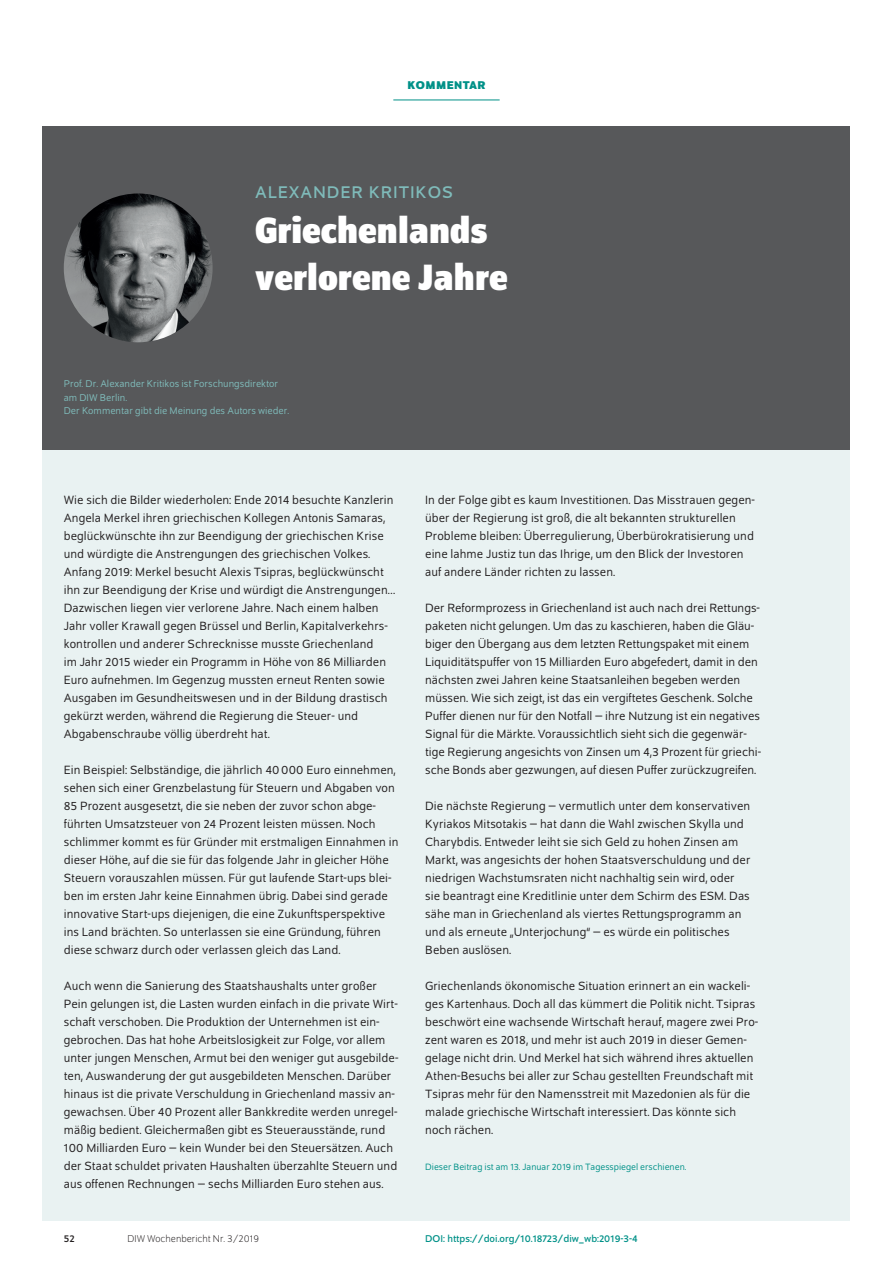
<style>
.page{position:relative;width:893px;height:1263px;background:#fff}
.page>*{position:absolute;margin:0;border:0;box-sizing:border-box;transform-origin:0 0}
.t1{font:700 semi-condensed 39px/46.8px "Schumpeter";color:#fff}
.t2{font:18px "Schumpeter";letter-spacing:.05em;color:#7fbbba}
.t3{font:12.75px/18px "Schumpeter Blond";letter-spacing:.005em;color:#231f20}
.t4{font:700 12px "Schumpeter";letter-spacing:.04em;color:#009188}
.t5{font:10.5px/13.5px "Schumpeter Blond";color:#7fbbba}
.t6{font:10.5px "Schumpeter";color:#009188}
.t7{font:300 10.5px "Schumpeter";color:#231f20}
.t8{font:10.5px "Schumpeter";color:#231f20}
.t9{font:9.75px "Schumpeter Blond";color:#009188}
</style>
<div class="page">
<div style="left:43px;top:126px;width:807px;height:324px;background:#57585a"></div>
<hr style="left:393px;top:100px;width:107px;height:1px;background:#009188">
<img style="left:64px;top:193px;width:149px;height:149px;border-radius:74px">
<div style="left:43px;top:450px;width:807px;height:770px;background:#e9f2f2"></div>
<p class="t4" style="left:407px;top:79px;width:80px">KOMMENTAR</p>
<h2 class="t2" style="left:255px;top:183px;width:199px">ALEXANDER KRITIKOS</h2>
<h1 class="t1" style="left:255px;top:207px;width:254px">Griechenlands verlorene Jahre</h1>
<p class="t5" style="left:64px;top:377px;width:227px">Prof. Dr. Alexander Kritikos ist Forschungsdirektor am DIW Berlin.<br>Der Kommentar gibt die Meinung des Autors wieder.</p>
<p class="t3" style="left:64px;top:491px;width:333px">Wie sich die Bilder wiederholen: Ende 2014 besuchte Kanzlerin Angela Merkel ihren griechischen Kollegen Antonis Samaras, beglückwünschte ihn zur Beendigung der griechischen Krise und würdigte die Anstrengungen des griechischen Volkes.<br>Anfang 2019: Merkel besucht Alexis Tsipras, beglückwünscht ihn zur Beendigung der Krise und würdigt die Anstrengungen… Dazwischen liegen vier verlorene Jahre. Nach einem halben Jahr voller Krawall gegen Brüssel und Berlin, Kapitalverkehrs&shy;kontrollen und anderer Schrecknisse musste Griechenland<br>im Jahr 2015 wieder ein Programm in Höhe von 86 Milliarden Euro aufnehmen. Im Gegenzug mussten erneut Renten sowie Ausgaben im Gesundheitswesen und in der Bildung drastisch gekürzt werden, während die Regierung die Steuer- und Abgabenschraube völlig überdreht hat.</p>
<p class="t3" style="left:64px;top:761px;width:336px">Ein Beispiel: Selbständige, die jährlich 40000 Euro einnehmen, sehen sich einer Grenzbelastung für Steuern und Abgaben von 85 Prozent ausgesetzt, die sie neben der zuvor schon abge&shy;führten Umsatzsteuer von 24 Prozent leisten müssen. Noch schlimmer kommt es für Gründer mit erstmaligen Einnahmen in dieser Höhe, auf die sie für das folgende Jahr in gleicher Höhe Steuern vorauszahlen müssen. Für gut laufende Start-ups blei&shy;ben im ersten Jahr keine Einnahmen übrig. Dabei sind gerade innovative Start-ups diejenigen, die eine Zukunftsperspektive ins Land brächten. So unterlassen sie eine Gründung, führen diese schwarz durch oder verlassen gleich das Land.</p>
<p class="t3" style="left:64px;top:977px;width:336px">Auch wenn die Sanierung des Staatshaushalts unter großer Pein gelungen ist, die Lasten wurden einfach in die private Wirt&shy;schaft verschoben. Die Produktion der Unternehmen ist ein&shy;gebrochen. Das hat hohe Arbeitslosigkeit zur Folge, vor allem unter jungen Menschen, Armut bei den weniger gut ausgebilde&shy;ten, Auswanderung der gut ausgebildeten Menschen. Darüber hinaus ist die private Verschuldung in Griechenland massiv an&shy;gewachsen. Über 40 Prozent aller Bankkredite werden unregel&shy;mäßig bedient. Gleichermaßen gibt es Steuerausstände, rund 100 Milliarden Euro – kein Wunder bei den Steuersätzen. Auch der Staat schuldet privaten Haushalten überzahlte Steuern und aus offenen Rechnungen – sechs Milliarden Euro stehen aus.</p>
<p class="t3" style="left:425px;top:491px;width:331px">In der Folge gibt es kaum Investitionen. Das Misstrauen gegen&shy;über der Regierung ist groß, die alt bekannten strukturellen Probleme bleiben: Überregulierung, Überbürokratisierung und eine lahme Justiz tun das Ihrige, um den Blick der Investoren auf andere Länder richten zu lassen.</p>
<p class="t3" style="left:425px;top:599px;width:337px">Der Reformprozess in Griechenland ist auch nach drei Rettungs&shy;paketen nicht gelungen. Um das zu kaschieren, haben die Gläu&shy;biger den Übergang aus dem letzten Rettungspaket mit einem Liquiditätspuffer von 15 Milliarden Euro abgefedert, damit in den nächsten zwei Jahren keine Staatsanleihen begeben werden müssen. Wie sich zeigt, ist das ein vergiftetes Geschenk. Solche Puffer dienen nur für den Notfall – ihre Nutzung ist ein negatives Signal für die Märkte. Voraussichtlich sieht sich die gegenwär&shy;tige Regierung angesichts von Zinsen um 4,3 Prozent für griechi&shy;sche Bonds aber gezwungen, auf diesen Puffer zurückzugreifen.</p>
<p class="t3" style="left:425px;top:797px;width:327px">Die nächste Regierung – vermutlich unter dem konservativen Kyriakos Mitsotakis – hat dann die Wahl zwischen Skylla und Charybdis. Entweder leiht sie sich Geld zu hohen Zinsen am Markt, was angesichts der hohen Staatsverschuldung und der niedrigen Wachstumsraten nicht nachhaltig sein wird, oder sie beantragt eine Kreditlinie unter dem Schirm des ESM. Das sähe man in Griechenland als viertes Rettungsprogramm an und als erneute „Unterjochung“ – es würde ein politisches Beben auslösen.</p>
<p class="t3" style="left:425px;top:977px;width:335px">Griechenlands ökonomische Situation erinnert an ein wackeli&shy;ges Kartenhaus. Doch all das kümmert die Politik nicht. Tsipras beschwört eine wachsende Wirtschaft herauf, magere zwei Pro&shy;zent waren es 2018, und mehr ist auch 2019 in dieser Gemen&shy;gelage nicht drin. Und Merkel hat sich während ihres aktuellen Athen-Besuchs bei aller zur Schau gestellten Freundschaft mit Tsipras mehr für den Namensstreit mit Mazedonien als für die malade griechische Wirtschaft interessiert. Das könnte sich noch rächen.</p>
<p class="t9" style="left:425px;top:1162px;width:263px">Dieser Beitrag ist am 13. Januar 2019 im Tagesspiegel erschienen.</p>
<p class="t8" style="left:64px;top:1233px;width:12px">52</p>
<p class="t7" style="left:128px;top:1234px;width:133px">DIW Wochenbericht Nr. 3/2019</p>
<p class="t6" style="left:425px;top:1233px;width:214px">DOI: https://doi.org/10.18723/diw_wb:2019-3-4</p>
</div>
